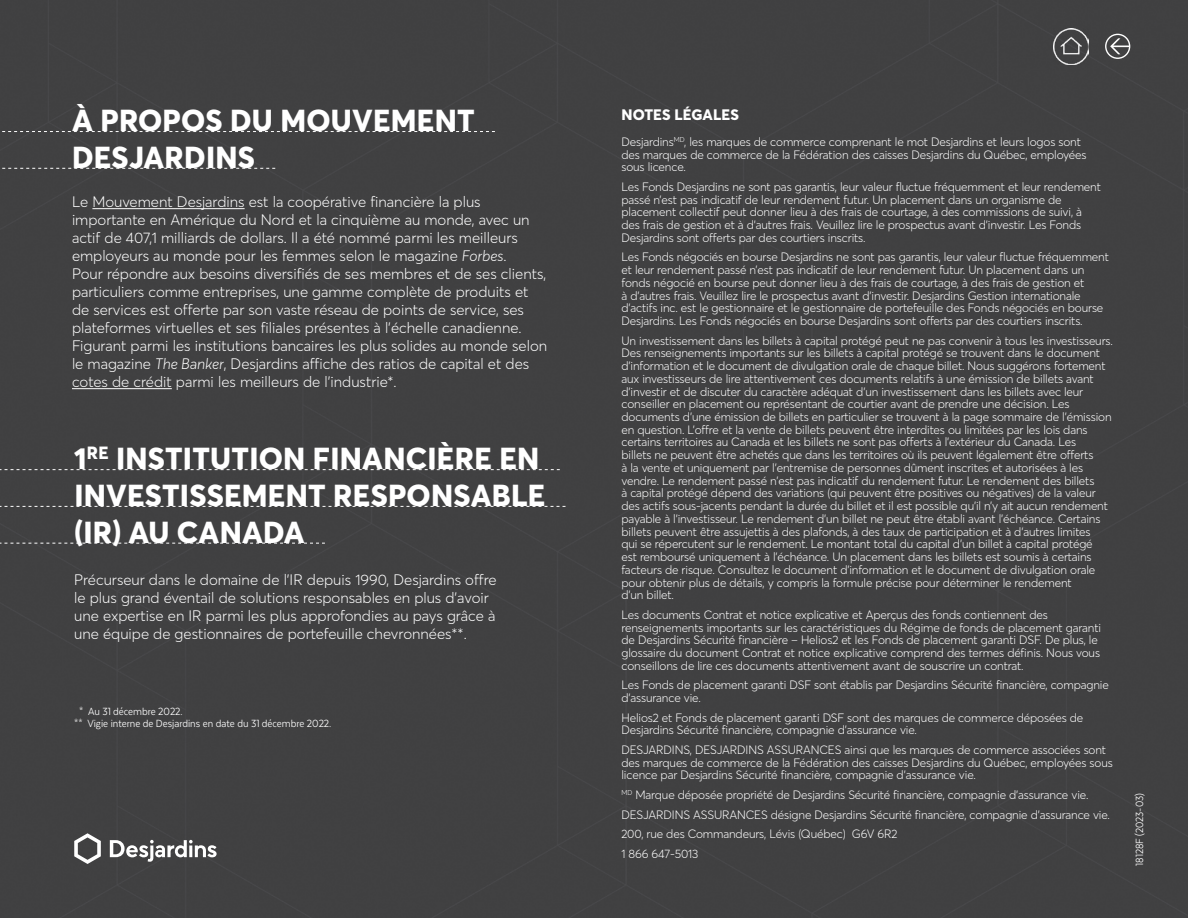
<style>
.page{position:relative;width:1188px;height:918px;background:#404042}
.page>*{position:absolute;margin:0;border:0;box-sizing:border-box;transform-origin:0 0}
.Txt_Titre_blanc_soul{font:800 30px "Desjardins Sans";letter-spacing:.01em;color:#fff}
.Txt_courant{font:300 15px/18px "Desjardins Sans";color:#fff}
.surtitre{font:800 15px "Desjardins Sans";letter-spacing:.01em;color:#fff}
.Txt_courant-2{font:300 12px/12.8px "Desjardins Sans";letter-spacing:-.01em;color:#fff}
.note_de_bas_de_page{font:12px "Texta Narrow";color:#fff}
.s1{font-style:italic}
</style>
<div class="page">
<svg style="left:0;top:131px;width:495px;height:1px"></svg>
<svg style="left:0;top:168px;width:275px;height:1px"></svg>
<hr style="left:92px;top:208px;width:153px;height:1px;background:#fff">
<hr style="left:72px;top:388px;width:100px;height:1px;background:#fff">
<svg style="left:0;top:469px;width:560px;height:1px"></svg>
<svg style="left:0;top:506px;width:566px;height:1px"></svg>
<svg style="left:0;top:543px;width:325px;height:1px"></svg>
<svg style="left:74px;top:833px;width:27px;height:31px"></svg>
<svg style="left:110px;top:840px;width:107px;height:22px"></svg>
<svg style="left:1110px;top:38px;width:19px;height:16px"></svg>
<div style="left:1105px;top:34px;width:25px;height:25px;border:1px solid #fff;border-radius:50%"></div>
<img style="left:1053px;top:29px;width:35px;height:35px">
<h1 class="Txt_Titre_blanc_soul" style="left:72px;top:102px;width:404px">À PROPOS DU MOUVEMENT</h1>
<h1 class="Txt_Titre_blanc_soul" style="left:72px;top:138px;width:184px">DESJARDINS</h1>
<p class="Txt_courant" style="left:72px;top:193px;width:477px">Le Mouvement Desjardins est la coopérative financière la plus importante en Amérique du Nord et la cinquième au monde, avec un actif de 407,1 milliards de dollars. Il a été nommé parmi les meilleurs employeurs au monde pour les femmes selon le magazine <span class="s1">Forbes</span>.<br>Pour répondre aux besoins diversifiés de ses membres et de ses clients, particuliers comme entreprises, une gamme complète de produits et de services est offerte par son vaste réseau de points de service, ses plateformes virtuelles et ses filiales présentes à l’échelle canadienne.<br>Figurant parmi les institutions bancaires les plus solides au monde selon le magazine <span class="s1">The Banker</span>, Desjardins affiche des ratios de capital et des cotes de crédit parmi les meilleurs de l’industrie*.</p>
<h1 class="Txt_Titre_blanc_soul" style="left:74px;top:440px;width:467px">1<sup>RE</sup> INSTITUTION FINANCIÈRE EN</h1>
<h1 class="Txt_Titre_blanc_soul" style="left:74px;top:476px;width:473px">INVESTISSEMENT RESPONSABLE</h1>
<h1 class="Txt_Titre_blanc_soul" style="left:74px;top:513px;width:232px">(IR) AU CANADA</h1>
<p class="Txt_courant" style="left:74px;top:570px;width:424px">Précurseur dans le domaine de l’IR depuis 1990, Desjardins offre le plus grand éventail de solutions responsables en plus d’avoir une expertise en IR parmi les plus approfondies au pays grâce à une équipe de gestionnaires de portefeuille chevronnées**.</p>
<p class="note_de_bas_de_page" style="left:79px;top:705px;width:105px">* Au 31 décembre 2022.</p>
<p class="note_de_bas_de_page" style="left:74px;top:717px;width:259px">** Vigie interne de Desjardins en date du 31 décembre 2022.</p>
<p class="surtitre" style="left:622px;top:105px;width:119px">NOTES LÉGALES</p>
<p class="Txt_courant-2" style="left:621px;top:135px;width:467px">Desjardins<sup>MD</sup>, les marques de commerce comprenant le mot Desjardins et leurs logos sont des marques de commerce de la Fédération des caisses Desjardins du Québec, employées sous licence.</p>
<p class="Txt_courant-2" style="left:621px;top:180px;width:481px">Les Fonds Desjardins ne sont pas garantis, leur valeur fluctue fréquemment et leur rendement passé n’est pas indicatif de leur rendement futur. Un placement dans un organisme de placement collectif peut donner lieu à des frais de courtage, à des commissions de suivi, à des frais de gestion et à d’autres frais. Veuillez lire le prospectus avant d’investir. Les Fonds Desjardins sont offerts par des courtiers inscrits.</p>
<p class="Txt_courant-2" style="left:621px;top:251px;width:489px">Les Fonds négociés en bourse Desjardins ne sont pas garantis, leur valeur fluctue fréquemment et leur rendement passé n’est pas indicatif de leur rendement futur. Un placement dans un fonds négocié en bourse peut donner lieu à des frais de courtage, à des frais de gestion et<br>à d’autres frais. Veuillez lire le prospectus avant d’investir. Desjardins Gestion internationale d’actifs inc. est le gestionnaire et le gestionnaire de portefeuille des Fonds négociés en bourse Desjardins. Les Fonds négociés en bourse Desjardins sont offerts par des courtiers inscrits.</p>
<p class="Txt_courant-2" style="left:621px;top:334px;width:493px">Un investissement dans les billets à capital protégé peut ne pas convenir à tous les investisseurs.<br>Des renseignements importants sur les billets à capital protégé se trouvent dans le document d’information et le document de divulgation orale de chaque billet. Nous suggérons fortement aux investisseurs de lire attentivement ces documents relatifs à une émission de billets avant d’investir et de discuter du caractère adéquat d’un investissement dans les billets avec leur conseiller en placement ou représentant de courtier avant de prendre une décision. Les documents d’une émission de billets en particulier se trouvent à la page sommaire de l’émission en question. L’offre et la vente de billets peuvent être interdites ou limitées par les lois dans certains territoires au Canada et les billets ne sont pas offerts à l’extérieur du Canada. Les<br>billets ne peuvent être achetés que dans les territoires où ils peuvent légalement être offerts<br>à la vente et uniquement par l’entremise de personnes dûment inscrites et autorisées à les vendre. Le rendement passé n’est pas indicatif du rendement futur. Le rendement des billets<br>à capital protégé dépend des variations (qui peuvent être positives ou négatives) de la valeur des actifs sous-jacents pendant la durée du billet et il est possible qu’il n’y ait aucun rendement payable à l’investisseur. Le rendement d’un billet ne peut être établi avant l’échéance. Certains billets peuvent être assujettis à des plafonds, à des taux de participation et à d’autres limites<br>qui se répercutent sur le rendement. Le montant total du capital d’un billet à capital protégé<br>est remboursé uniquement à l’échéance. Un placement dans les billets est soumis à certains facteurs de risque. Consultez le document d’information et le document de divulgation orale pour obtenir plus de détails, y compris la formule précise pour déterminer le rendement<br>d’un billet.</p>
<p class="Txt_courant-2" style="left:621px;top:608px;width:481px">Les documents Contrat et notice explicative et Aperçus des fonds contiennent des renseignements importants sur les caractéristiques du Régime de fonds de placement garanti de Desjardins Sécurité financière – Helios2 et les Fonds de placement garanti DSF. De plus, le glossaire du document Contrat et notice explicative comprend des termes définis. Nous vous conseillons de lire ces documents attentivement avant de souscrire un contrat.</p>
<p class="Txt_courant-2" style="left:621px;top:679px;width:489px">Les Fonds de placement garanti DSF sont établis par Desjardins Sécurité financière, compagnie d’assurance vie.</p>
<p class="Txt_courant-2" style="left:621px;top:711px;width:463px">Helios2 et Fonds de placement garanti DSF sont des marques de commerce déposées de<br>Desjardins Sécurité financière, compagnie d’assurance vie.</p>
<p class="Txt_courant-2" style="left:621px;top:743px;width:493px">DESJARDINS, DESJARDINS ASSURANCES ainsi que les marques de commerce associées sont des marques de commerce de la Fédération des caisses Desjardins du Québec, employées sous licence par Desjardins Sécurité financière, compagnie d’assurance vie.</p>
<p class="Txt_courant-2" style="left:621px;top:788px;width:468px"><sup>MD</sup> Marque déposée propriété de Desjardins Sécurité financière, compagnie d’assurance vie.</p>
<p class="Txt_courant-2" style="left:621px;top:808px;width:490px">DESJARDINS ASSURANCES désigne Desjardins Sécurité financière, compagnie d’assurance vie.</p>
<p class="Txt_courant-2" style="left:621px;top:827px;width:277px">200, rue des Commandeurs, Lévis (Québec) G6V 6R2</p>
<p class="Txt_courant-2" style="left:621px;top:847px;width:78px">1 866 647-5013</p>
<p class="note_de_bas_de_page" style="left:1133px;top:866px;width:74px;rotate:-90deg">18128F (2023-03)</p>
</div>
